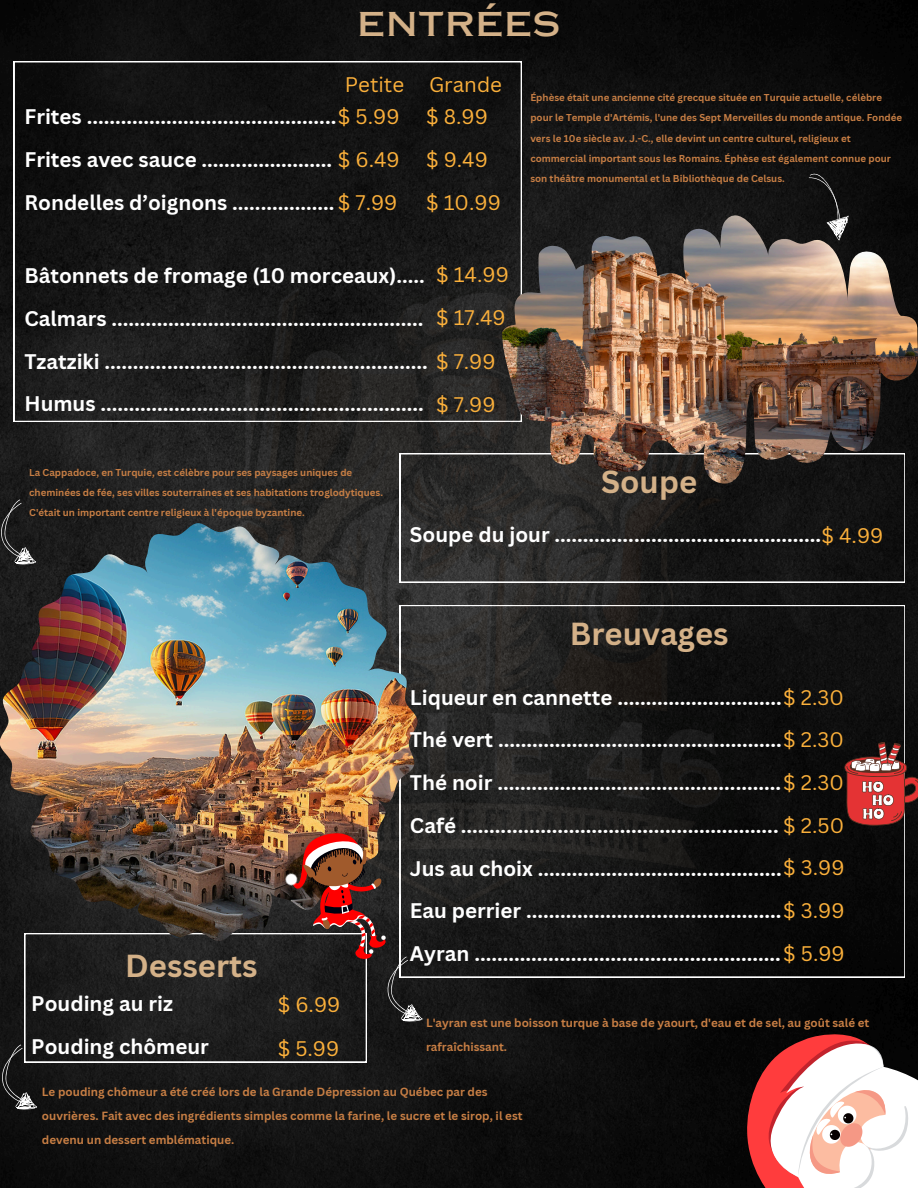
<style>
.page{position:relative;width:918px;height:1188px;background:#fff}
.page>*{position:absolute;margin:0;border:0;box-sizing:border-box;transform-origin:0 0}
.t1{font:39.45px "Copperplate Gothic LT Pro 31 AB";color:#d4b188}
.t2{font:700 31.05px "Canva Sans";color:#d4b188}
.t3{font:700 20.55px/42.8px "Canva Sans";color:#fff}
.t4{font:20.55px/43.3px "Canva Sans";color:#fbb03b}
.t5{font:700 11.55px/24.2px "Canva Sans";color:#c77e44}
.t6{font:700 9.75px/20.2px "Canva Sans";color:#c77e44}
.s1{font-weight:400;color:#fbb03b}
</style>
<div class="page">
<img style="left:0;top:0;width:918px;height:1188px">
<svg style="left:14px;top:61px;width:508px;height:360px;background:#181818"></svg>
<svg style="left:436px;top:605px;width:469px;height:372px;background:#0e0e0e"></svg>
<img style="left:177px;top:265px;width:558px;height:658px">
<svg style="left:400px;top:453px;width:505px;height:130px;background:#242423"></svg>
<div style="left:797px;top:169px;width:55px;height:46px;background:#0f0f0f"></div>
<svg style="left:24px;top:941px;width:342px;height:121px;background:#202020"></svg>
<img style="left:502px;top:215px;width:416px;height:269px">
<img style="left:0;top:523px;width:418px;height:418px">
<svg style="left:0;top:498px;width:50px;height:74px;background:#2a2a2a"></svg>
<svg style="left:0;top:1043px;width:51px;height:74px;background:#262626"></svg>
<svg style="left:746px;top:1034px;width:172px;height:154px"></svg>
<svg style="left:285px;top:826px;width:151px;height:203px;background:#46302c"></svg>
<svg style="left:843px;top:742px;width:75px;height:84px;background:#8d3f3e"></svg>
<p class="t1" style="left:357px;top:7px;width:205px">ENTRÉES</p>
<p class="t4" style="left:345px;top:63px;width:61px">Petite</p>
<p class="t4" style="left:429px;top:63px;width:75px">Grande</p>
<h4 class="t3" style="left:24px;top:95px;width:377px;text-align:justify">Frites ............................................<span class="s1">$ 5.99<br></span>Frites avec sauce ....................... <span class="s1">$ 6.49<br></span>Rondelles d’oignons .................. <span class="s1">$ 7.99</span></h4>
<h4 class="t4" style="left:426px;top:94px;width:76px">$ 8.99 $ 9.49 $ 10.99</h4>
<p class="t4" style="left:436px;top:252px;width:74px">$ 14.99</p>
<p class="t4" style="left:436px;top:296px;width:71px">$ 17.49</p>
<p class="t3" style="left:24px;top:339px;width:473px">Tzatziki ......................................................... <span class="s1">$ 7.99</span></p>
<p class="t4" style="left:436px;top:383px;width:61px">$ 7.99</p>
<p class="t3" style="left:24px;top:254px;width:402px">Bâtonnets de fromage (10 morceaux).....<br>Calmars .......................................................</p>
<p class="t3" style="left:24px;top:382px;width:401px">Humus .........................................................</p>
<h3 class="t6" style="left:530px;top:87px;width:373px">Éphèse était une ancienne cité grecque située en Turquie actuelle, célèbre pour le Temple d'Artémis, l'une des Sept Merveilles du monde antique. Fondée vers le 10e siècle av. J.-C., elle devint un centre culturel, religieux et commercial important sous les Romains. Éphèse est également connue pour son théâtre monumental et la Bibliothèque de Celsus.</h3>
<p class="t6" style="left:29px;top:462px;width:355px">La Cappadoce, en Turquie, est célèbre pour ses paysages uniques de cheminées de fée, ses villes souterraines et ses habitations troglodytiques.<br>C'était un important centre religieux à l'époque byzantine.</p>
<p class="t2" style="left:601px;top:460px;width:97px">Soupe</p>
<h3 class="t3" style="left:410px;top:512px;width:475px">Soupe du jour ...............................................<span class="s1">$ 4.99</span></h3>
<p class="t2" style="left:125px;top:944px;width:134px">Desserts</p>
<p class="t3" style="left:31px;top:981px;width:179px">Pouding au riz<br>Pouding chômeur</p>
<h4 class="t4" style="left:278px;top:983px;width:64px">$ 6.99</h4>
<p class="t4" style="left:278px;top:1026px;width:63px">$ 5.99</p>
<h3 class="t2" style="left:570px;top:612px;width:160px">Breuvages</h3>
<h4 class="t3" style="left:410px;top:675px;width:436px;text-align:justify">Liqueur en cannette .............................<span class="s1">$ 2.30<br></span>Thé vert ..................................................<span class="s1">$ 2.30<br></span>Thé noir ..................................................<span class="s1">$ 2.30<br></span>Café ........................................................ <span class="s1">$ 2.50<br></span>Jus au choix ...........................................<span class="s1">$ 3.99<br></span>Eau perrier .............................................<span class="s1">$ 3.99<br></span>Ayran ......................................................<span class="s1">$ 5.99</span></h4>
<p class="t5" style="left:426px;top:1010px;width:445px">L'ayran est une boisson turque à base de yaourt, d'eau et de sel, au goût salé et rafraîchissant.</p>
<p class="t5" style="left:42px;top:1079px;width:482px">Le pouding chômeur a été créé lors de la Grande Dépression au Québec par des ouvrières. Fait avec des ingrédients simples comme la farine, le sucre et le sirop, il est devenu un dessert emblématique.</p>
</div>
